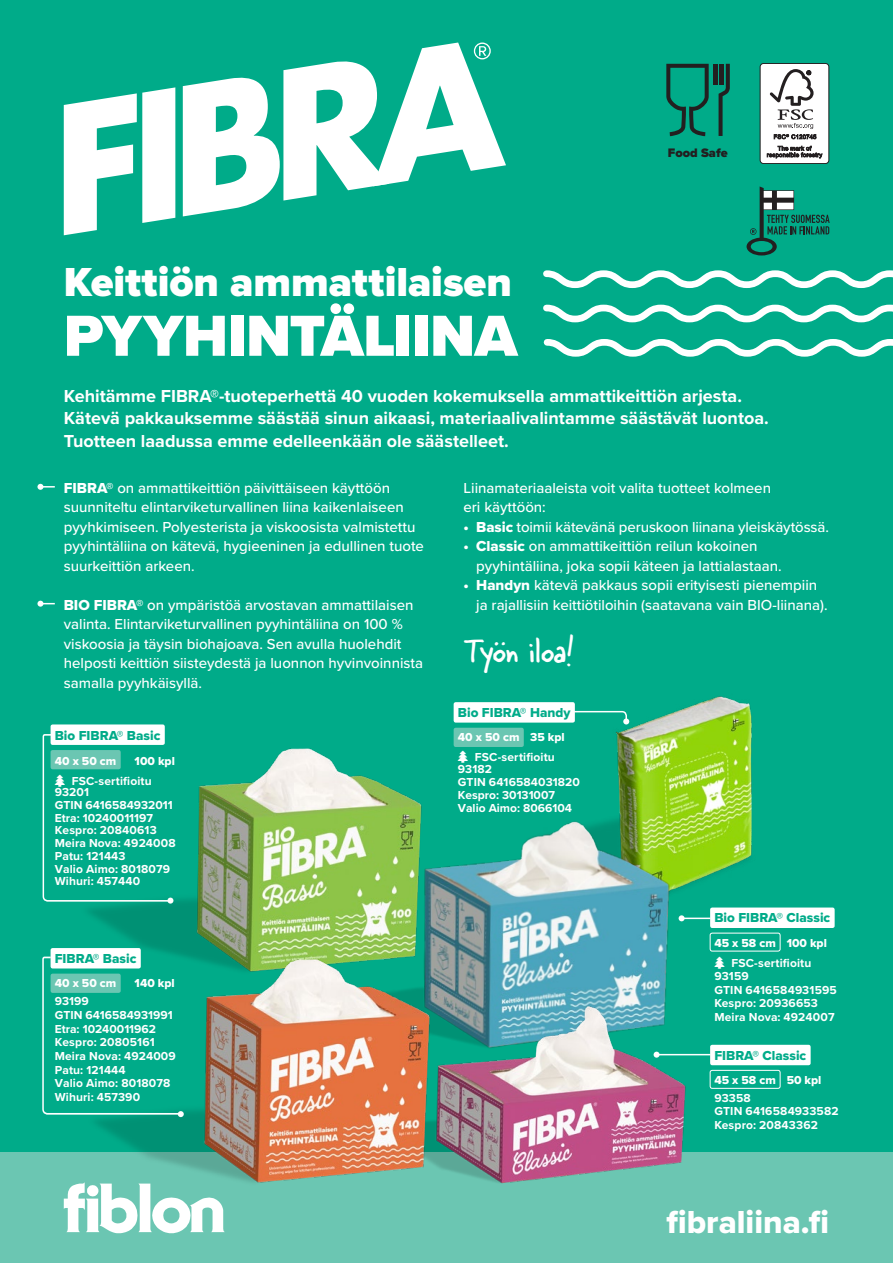
<style>
.page{position:relative;width:893px;height:1263px;background:#00ab89}
.page>*{position:absolute;margin:0;border:0;box-sizing:border-box;transform-origin:0 0}
.t1{font:900 60px "Proxima Nova";letter-spacing:-.005em;color:#fff}
.t2{font:900 42px "Proxima Nova";color:#fff}
.t3{font:39px "Skippy Sharp";letter-spacing:-.005em;color:#fff}
.t4{font:33px "Proxima Nova Extrabld";color:#fff}
.t5{font:700 18px/22.5px "Proxima Nova";color:#fff}
.t6{font:500 15px/19.5px "Proxima Nova";color:#fff}
.t7{font:13.5px "Proxima Nova Extrabld";color:#00ab89}
.t8{font:900 12.75px "Proxima Nova";color:#231f20}
.t9{font:700 12px/13.6px "Proxima Nova";letter-spacing:.01em;color:#fff}
.t10{font:12px "Proxima Nova Extrabld";color:#fff}
.s1{font-family:"Proxima Nova Extrabld";font-weight:400}
</style>
<div class="page">
<div style="left:0;top:1152px;width:893px;height:111px;background:#6bc6b2"></div>
<img style="left:509px;top:696px;width:243px;height:193px">
<img style="left:449px;top:790px;width:230px;height:193px">
<img style="left:448px;top:983px;width:260px;height:201px">
<img style="left:89px;top:748px;width:360px;height:241px">
<img style="left:89px;top:934px;width:359px;height:249px">
<svg style="left:543px;top:270px;width:350px;height:87px"></svg>
<svg style="left:64px;top:1182px;width:161px;height:51px"></svg>
<svg style="left:37px;top:484px;width:18px;height:6px"></svg>
<svg style="left:37px;top:601px;width:18px;height:6px"></svg>
<hr style="left:713px;top:64px;width:4px;height:21px;background:#231f20">
<svg style="left:666px;top:64px;width:43px;height:72px"></svg>
<svg style="left:718px;top:64px;width:12px;height:72px"></svg>
<svg style="left:746px;top:186px;width:84px;height:69px"></svg>
<div style="left:760px;top:63px;width:69px;height:101px;background:#fff;border-radius:3px"></div>
<div style="left:760px;top:63px;width:69px;height:101px;border:1px solid #231f20;border-radius:3px"></div>
<svg style="left:770px;top:69px;width:46px;height:70px"></svg>
<svg style="left:767px;top:146px;width:55px;height:12px"></svg>
<div style="left:51px;top:948px;width:90px;height:20px;background:#fff;border-radius:2px"></div>
<div style="left:51px;top:724px;width:114px;height:21px;background:#fff;border-radius:2px"></div>
<div style="left:710px;top:907px;width:125px;height:21px;background:#fff;border-radius:2px"></div>
<div style="left:710px;top:933px;width:70px;height:18px;border:1px solid #fff;border-radius:2px"></div>
<div style="left:710px;top:1045px;width:101px;height:20px;background:#fff;border-radius:2px"></div>
<div style="left:710px;top:1070px;width:70px;height:19px;border:1px solid #fff;border-radius:2px"></div>
<svg style="left:42px;top:956px;width:142px;height:161px"></svg>
<hr style="left:657px;top:1054px;width:53px;height:1px;background:#fff">
<svg style="left:654px;top:1052px;width:6px;height:6px"></svg>
<hr style="left:682px;top:917px;width:28px;height:2px;background:#fff">
<svg style="left:679px;top:915px;width:6px;height:6px"></svg>
<svg style="left:557px;top:710px;width:72px;height:14px"></svg>
<div style="left:454px;top:702px;width:121px;height:21px;background:#fff;border-radius:2px"></div>
<div style="left:454px;top:728px;width:70px;height:19px;background:#6bc6b2;border-radius:2px"></div>
<svg style="left:64px;top:87px;width:111px;height:148px"></svg>
<svg style="left:183px;top:43px;width:323px;height:173px"></svg>
<svg style="left:42px;top:733px;width:131px;height:170px"></svg>
<p class="t8" style="left:668px;top:145px;width:61px">Food Safe</p>
<h2 class="t2" style="left:64px;top:256px;width:450px">Keittiön ammattilaisen</h2>
<h1 class="t1" style="left:64px;top:300px;width:455px">PYYHINTÄLIINA</h1>
<p class="t5" style="left:64px;top:385px;width:707px">Kehitämme FIBRA®-tuoteperhettä 40 vuoden kokemuksella ammattikeittiön arjesta.<br>Kätevä pakkauksemme säästää sinun aikaasi, materiaalivalintamme säästävät luontoa.<br>Tuotteen laadussa emme edelleenkään ole säästelleet.</p>
<p class="t6" style="left:64px;top:478px;width:362px"><span class="s1">FIBRA®</span> on ammattikeittiön päivittäiseen käyttöön suunniteltu elintarviketurvallinen liina kaikenlaiseen pyyhkimiseen. Polyesterista ja viskoosista valmistettu pyyhintäliina on kätevä, hygieeninen ja edullinen tuote suurkeittiön arkeen.</p>
<p class="t6" style="left:64px;top:595px;width:361px"><span class="s1">BIO FIBRA®</span> on ympäristöä arvostavan ammattilaisen valinta. Elintarviketurvallinen pyyhintäliina on 100 % viskoosia ja täysin biohajoava. Sen avulla huolehdit helposti keittiön siisteydestä ja luonnon hyvinvoinnista samalla pyyhkäisyllä.</p>
<p class="t6" style="left:463px;top:478px;width:309px">Liinamateriaaleista voit valita tuotteet kolmeen eri käyttöön:</p>
<p class="t6" style="left:463px;top:517px;width:367px"><span class="s1">• Basic</span> toimii kätevänä peruskoon liinana yleiskäytössä.</p>
<p class="t6" style="left:476px;top:537px;width:307px;text-indent:-13px"><span class="s1">• Classic</span> on ammattikeittiön reilun kokoinen pyyhintäliina, joka sopii käteen ja lattialastaan.</p>
<p class="t6" style="left:476px;top:576px;width:353px;text-indent:-13px"><span class="s1">• Handyn</span> kätevä pakkaus sopii erityisesti pienempiin ja rajallisiin keittiötiloihin (saatavana vain BIO-liinana).</p>
<h3 class="t3" style="left:463px;top:623px;width:112px">Työn iloa!</h3>
<p class="t7" style="left:458px;top:704px;width:114px">Bio FIBRA® Handy</p>
<p class="t10" style="left:458px;top:730px;width:108px">40 x 50 cm 35 kpl</p>
<p class="t9" style="left:458px;top:752px;width:99px;line-height:11.4px;text-indent:17px">FSC-sertifioitu<br>93182</p>
<p class="t9" style="left:458px;top:776px;width:124px;line-height:12.9px">GTIN 6416584031820<br>Kespro: 30131007<br>Valio Aimo: 8066104</p>
<p class="t7" style="left:55px;top:728px;width:107px">Bio FIBRA® Basic</p>
<p class="t10" style="left:55px;top:753px;width:63px">40 x 50 cm</p>
<p class="t10" style="left:135px;top:753px;width:42px">100 kpl</p>
<p class="t9" style="left:55px;top:775px;width:99px;line-height:11.2px;text-indent:17px">FSC-sertifioitu<br>93201</p>
<p class="t9" style="left:55px;top:799px;width:122px;line-height:12.8px">GTIN 6416584932011<br>Etra: 10240011197<br>Kespro: 20840613<br>Meira Nova: 4924008<br>Patu: 121443<br>Valio Aimo: 8018079<br>Wihuri: 457440</p>
<p class="t7" style="left:55px;top:950px;width:83px">FIBRA® Basic</p>
<p class="t10" style="left:55px;top:976px;width:63px">40 x 50 cm</p>
<p class="t10" style="left:135px;top:976px;width:42px">140 kpl</p>
<p class="t9" style="left:55px;top:994px;width:123px">93199<br>GTIN 6416584931991<br>Etra: 10240011962<br>Kespro: 20805161<br>Meira Nova: 4924009<br>Patu: 121444<br>Valio Aimo: 8018078<br>Wihuri: 457390</p>
<p class="t7" style="left:714px;top:910px;width:117px">Bio FIBRA® Classic</p>
<p class="t10" style="left:714px;top:936px;width:114px">45 x 58 cm 100 kpl</p>
<p class="t9" style="left:714px;top:956px;width:124px;text-indent:17px">FSC-sertifioitu<br>93159<br>GTIN 6416584931595<br>Kespro: 20936653<br>Meira Nova: 4924007</p>
<p class="t7" style="left:714px;top:1047px;width:93px">FIBRA® Classic</p>
<p class="t10" style="left:714px;top:1073px;width:109px">45 x 58 cm 50 kpl</p>
<p class="t9" style="left:714px;top:1091px;width:126px">93358<br>GTIN 6416584933582<br>Kespro: 20843362</p>
<h3 class="t4" style="left:666px;top:1202px;width:164px">fibraliina.fi</h3>
</div>
